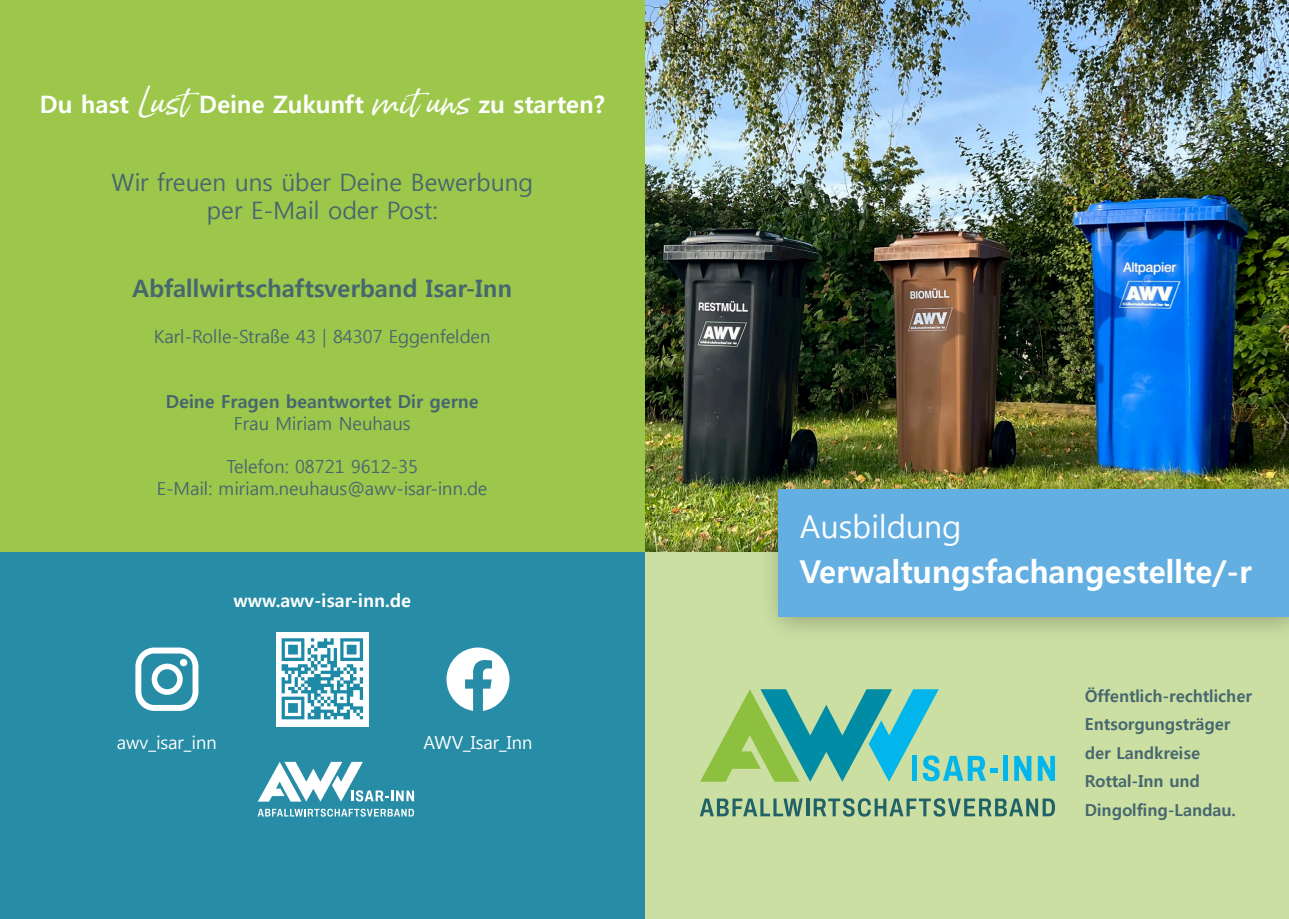
<style>
.page{position:relative;width:1289px;height:919px;background:#fff}
.page>*{position:absolute;margin:0;border:0;box-sizing:border-box;transform-origin:0 0}
.t1{font:700 31.5px "Malgun Gothic";color:#fff}
.t2{font:31.5px "Malgun Gothic";color:#fff}
.t3{font:24px "Malgun Gothic";color:#47676f}
.t4{font:700 24px "Malgun Gothic";color:#fff}
.t5{font:700 24px "Malgun Gothic";color:#47676f}
.t6{font:18px "Malgun Gothic";color:#47676f}
.t7{font:700 18px "Malgun Gothic";color:#47676f}
.t8{font:18px "Malgun Gothic";color:#fff}
.t9{font:700 18px "Malgun Gothic";color:#fff}
.t10{font:700 16.5px "Malgun Gothic";color:#47676f}
.s1{font-family:"Born Ready Slanted";font-weight:400;font-size:33px}
</style>
<div class="page">
<img style="left:644px;top:0;width:644px;height:552px">
<div style="left:644px;top:552px;width:644px;height:366px;background:#cbdfa2"></div>
<div style="left:757px;top:468px;width:531px;height:175px;background:#231f20;opacity:.33"></div>
<div style="left:778px;top:489px;width:510px;height:127px;background:#64afe1"></div>
<svg style="left:700px;top:689px;width:285px;height:92px"></svg>
<div style="left:989px;top:768px;width:8px;height:5px;background:#02b5eb"></div>
<div style="left:1002px;top:755px;width:5px;height:25px;background:#02b5eb"></div>
<svg style="left:1014px;top:755px;width:17px;height:25px"></svg>
<svg style="left:1037px;top:755px;width:17px;height:25px"></svg>
<svg style="left:700px;top:798px;width:102px;height:18px"></svg>
<hr style="left:806px;top:798px;width:3px;height:18px;background:#216268">
<svg style="left:813px;top:798px;width:241px;height:18px"></svg>
<div style="left:0;top:0;width:644px;height:552px;background:#9cc74b"></div>
<div style="left:0;top:552px;width:644px;height:366px;background:#278ca5"></div>
<svg style="left:258px;top:761px;width:156px;height:40px"></svg>
<svg style="left:258px;top:808px;width:156px;height:8px"></svg>
<img style="left:276px;top:632px;width:92px;height:94px">
<svg style="left:135px;top:647px;width:63px;height:63px"></svg>
<svg style="left:446px;top:647px;width:63px;height:63px"></svg>
<p class="t4" style="left:40px;top:90px;width:566px">Du hast <span class="s1">Lust</span> Deine Zukunft <span class="s1">mit uns</span> zu starten?</p>
<p class="t3" style="left:111px;top:168px;width:423px">Wir freuen uns über Deine Bewerbung</p>
<p class="t3" style="left:207px;top:197px;width:232px">per E-Mail oder Post:</p>
<p class="t5" style="left:132px;top:274px;width:381px">Abfallwirtschaftsverband Isar-Inn</p>
<p class="t6" style="left:154px;top:326px;width:338px">Karl-Rolle-Straße 43 | 84307 Eggenfelden</p>
<p class="t7" style="left:166px;top:391px;width:314px">Deine Fragen beantwortet Dir gerne</p>
<p class="t6" style="left:234px;top:413px;width:178px">Frau Miriam Neuhaus</p>
<p class="t6" style="left:226px;top:456px;width:193px">Telefon: 08721 9612-35</p>
<p class="t6" style="left:157px;top:478px;width:332px">E-Mail: miriam.neuhaus@awv-isar-inn.de</p>
<p class="t9" style="left:233px;top:589px;width:179px">www.awv-isar-inn.de</p>
<p class="t8" style="left:117px;top:732px;width:101px">awv_isar_inn</p>
<p class="t8" style="left:423px;top:732px;width:111px">AWV_Isar_Inn</p>
<p class="t2" style="left:799px;top:508px;width:163px">Ausbildung</p>
<p class="t1" style="left:799px;top:553px;width:453px">Verwaltungsfachangestellte/-r</p>
<p class="t10" style="left:1084px;top:686px;width:169px">Öffentlich-rechtlicher</p>
<p class="t10" style="left:1084px;top:714px;width:147px">Entsorgungsträger</p>
<p class="t10" style="left:1084px;top:743px;width:117px">der Landkreise</p>
<p class="t10" style="left:1084px;top:771px;width:116px">Rottal-Inn und</p>
<p class="t10" style="left:1084px;top:800px;width:152px">Dingolfing-Landau.</p>
</div>
